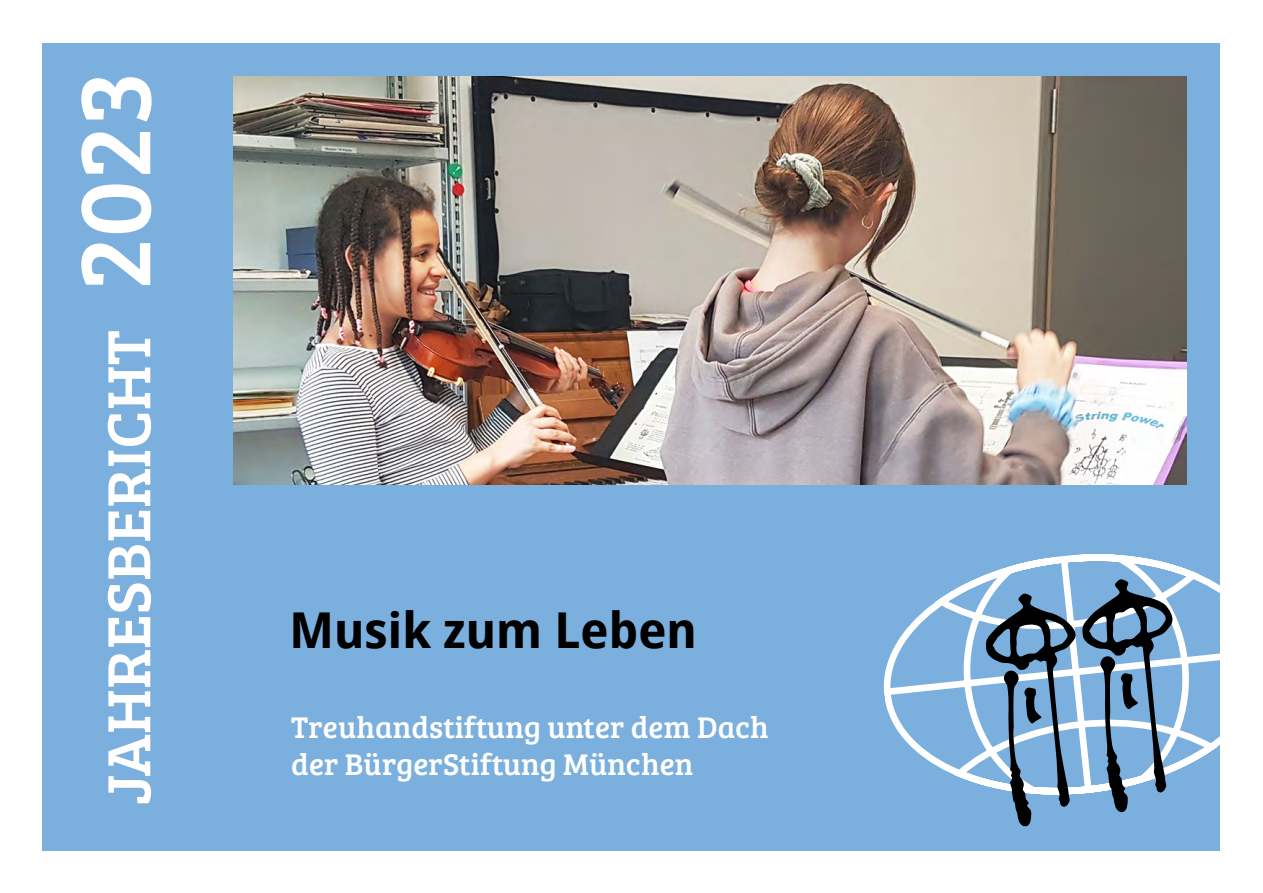
<style>
.page{position:relative;width:1263px;height:893px;background:#fff}
.page>*{position:absolute;margin:0;border:0;box-sizing:border-box;transform-origin:0 0}
.t1{font:63px "Bree Serif";letter-spacing:.005em;color:#fff}
.t2{font:700 49.5px "Droid Sans";letter-spacing:-.01em;color:#000}
.t3{font:30.9px "Bree Serif";letter-spacing:.005em;color:#fff}
.s1{font-size:105px}
</style>
<div class="page">
<div style="left:43px;top:43px;width:1177px;height:807px;background:#7bafde"></div>
<svg style="left:883px;top:554px;width:337px;height:232px"></svg>
<svg style="left:985px;top:578px;width:191px;height:249px"></svg>
<img style="left:233px;top:77px;width:953px;height:408px">
<p class="t1" style="left:82px;top:805px;width:736px;rotate:-90deg">JAHRESBERICHT <span class="s1">2023</span></p>
<p class="t2" style="left:289px;top:602px;width:410px">Musik zum Leben</p>
<p class="t3" style="left:291px;top:705px;width:479px">Treuhandstiftung unter dem Dach</p>
<p class="t3" style="left:291px;top:742px;width:404px">der BürgerStiftung München</p>
</div>
